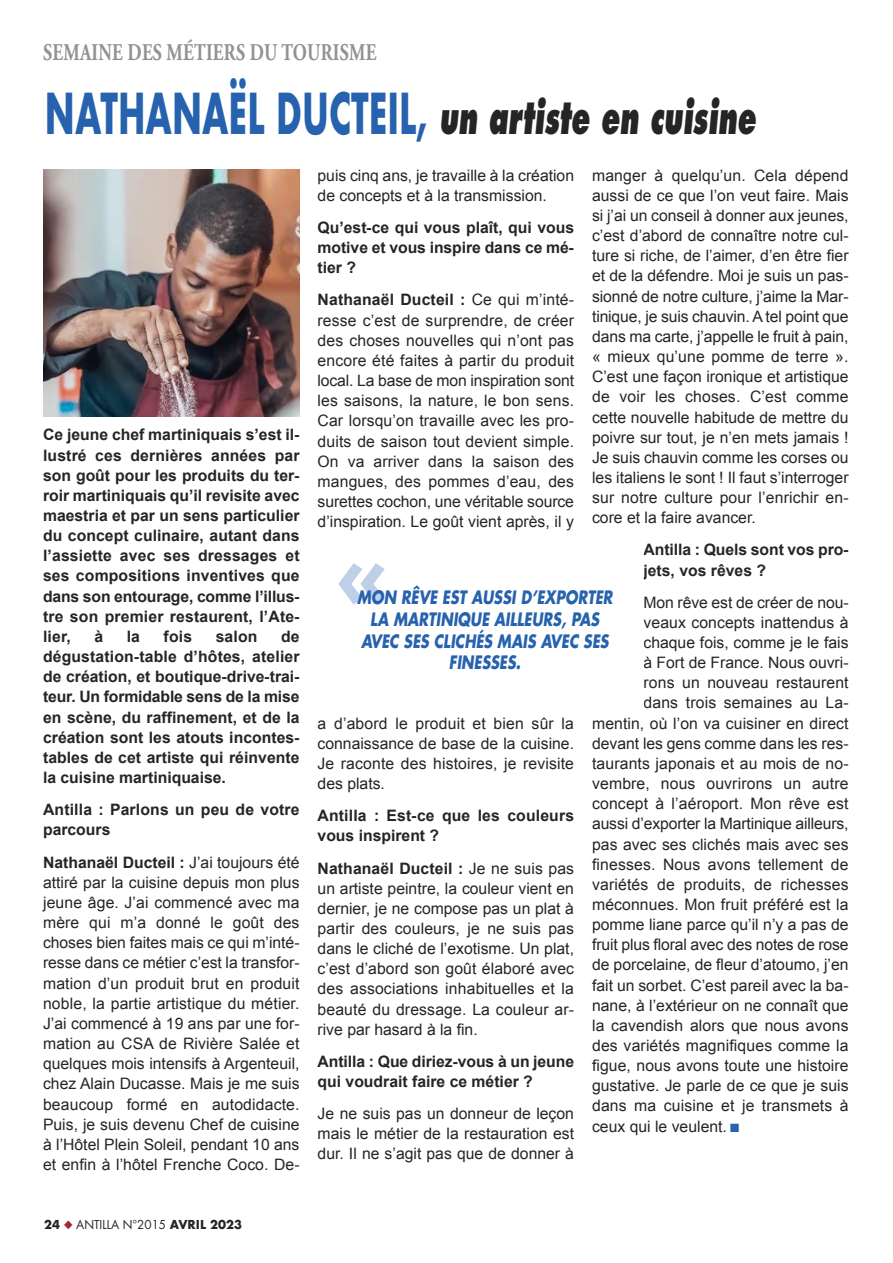
<style>
.page{position:relative;width:893px;height:1263px;background:#fff}
.page>*{position:absolute;margin:0;border:0;box-sizing:border-box;transform-origin:0 0}
.t1{font:700 84px "Futura Std";color:#bed0e7;scale:1.06 1}
.t2{font:italic 800 44.85px "Futura Std";color:#262526;scale:.6 1}
.t3{font:700 24px "Adobe Garamond Pro";letter-spacing:.015em;color:#929292;scale:.75 1}
.t4{font:italic 700 18px/21.6px "Futura Std";color:#2662ad;text-align:center;scale:.79 1}
.t5{font:15.75px/20.1px "Arial";color:#262526;text-align:justify}
.t6{font:700 15.75px/20.1px "Arial";color:#262526}
.t7{font:12px "Futura LT";color:#262526}
.s1{font-family:"Futura";font-weight:700;font-style:normal;font-size:54.75px;color:#2662ad}
.s2{font-weight:700}
.s3{color:#2662ad}
.s4{font-family:"Futura";font-weight:700}
.s5{color:#a32739}
</style>
<div class="page">
<img style="left:43px;top:169px;width:257px;height:248px">
<h3 class="t3" style="left:43px;top:39px;width:446px">SEMAINE DES MÉTIERS DU TOURISME</h3>
<h2 class="t2" style="left:45px;top:96px;width:1186px"><span class="s1">NATHANAËL DUCTEIL,</span> un artiste en cuisine</h2>
<p class="t6" style="left:43px;top:425px;width:258px;text-align:justify">Ce jeune chef martiniquais s’est il&shy;lustré ces dernières années par son goût pour les produits du ter&shy;roir martiniquais qu’il revisite avec maestria et par un sens particulier du concept culinaire, autant dans l’assiette avec ses dressages et ses compositions inventives que dans son entourage, comme l’illus&shy;tre son premier restaurent, l’Ate&shy;lier,</p>
<p class="t6" style="left:94px;top:626px;width:10px">à</p>
<p class="t6" style="left:127px;top:626px;width:15px">la</p>
<p class="t6" style="left:164px;top:626px;width:30px">fois</p>
<p class="t6" style="left:216px;top:626px;width:43px">salon</p>
<p class="t6" style="left:43px;top:626px;width:258px;text-align:justify;text-indent:238px">de dégustation-table d’hôtes, atelier de création, et boutique-drive-trai&shy;teur. Un formidable sens de la mise en scène, du raffinement, et de la création sont les atouts incontes&shy;tables de cet artiste qui réinvente la cuisine martiniquaise.</p>
<p class="t6" style="left:43px;top:800px;width:258px">Antilla : Parlons un peu de votre parcours</p>
<p class="t5" style="left:43px;top:852px;width:258px"><span class="s2">Nathanaël Ducteil :</span> J’ai toujours été attiré par la cuisine depuis mon plus jeune âge. J’ai commencé avec ma mère qui m’a donné le goût des choses bien faites mais ce qui m’inté&shy;resse dans ce métier c’est la transfor&shy;mation d’un produit brut en produit noble, la partie artistique du métier.<br>J’ai commencé à 19 ans par une for&shy;mation au CSA de Rivière Salée et quelques mois intensifs à Argenteuil, chez Alain Ducasse. Mais je me suis beaucoup formé en autodidacte.<br>Puis, je suis devenu Chef de cuisine à l’Hôtel Plein Soleil, pendant 10 ans et enfin à l’hôtel Frenche Coco. De-</p>
<p class="t5" style="left:592px;top:165px;width:258px">manger à quelqu’un. Cela dépend aussi de ce que l’on veut faire. Mais si j’ai un conseil à donner aux jeunes, c’est d’abord de connaître notre cul&shy;ture si riche, de l’aimer, d’en être fier et de la défendre. Moi je suis un pas&shy;sionné de notre culture, j’aime la Mar&shy;tinique, je suis chauvin. A tel point que dans ma carte, j’appelle le fruit à pain, « mieux qu’une pomme de terre ».<br>C’est une façon ironique et artistique de voir les choses. C’est comme cette nouvelle habitude de mettre du poivre sur tout, je n’en mets jamais !<br>Je suis chauvin comme les corses ou les italiens le sont ! Il faut s’interroger sur notre culture pour l’enrichir en&shy;core et la faire avancer.</p>
<p class="t6" style="left:643px;top:540px;width:207px">Antilla : Quels sont vos pro&shy;jets, vos rêves ?</p>
<p class="t5" style="left:643px;top:592px;width:207px">Mon rêve est de créer de nou-</p>
<p class="t5" style="left:643px;top:612px;width:207px">veaux concepts inattendus à</p>
<p class="t5" style="left:643px;top:632px;width:207px">chaque fois, comme je le fais</p>
<p class="t5" style="left:643px;top:653px;width:207px">à Fort de France. Nous ouvri-</p>
<p class="t5" style="left:643px;top:673px;width:207px">rons un nouveau restaurent</p>
<p class="t5" style="left:643px;top:693px;width:207px">dans trois semaines au La-</p>
<p class="t5" style="left:592px;top:713px;width:258px">mentin, où l’on va cuisiner en direct</p>
<p class="t5" style="left:592px;top:733px;width:258px">devant les gens comme dans les res-</p>
<p class="t5" style="left:592px;top:753px;width:258px">taurants japonais et au mois de no-</p>
<p class="t5" style="left:592px;top:773px;width:258px">vembre, nous ouvrirons un autre</p>
<p class="t5" style="left:592px;top:794px;width:258px">concept à l’aéroport. Mon rêve est</p>
<p class="t5" style="left:592px;top:814px;width:258px">aussi d’exporter la Martinique ailleurs,</p>
<p class="t5" style="left:592px;top:834px;width:258px">pas avec ses clichés mais avec ses</p>
<p class="t5" style="left:592px;top:854px;width:258px">finesses. Nous avons tellement de</p>
<p class="t5" style="left:592px;top:874px;width:258px">variétés de produits, de richesses</p>
<p class="t5" style="left:592px;top:894px;width:258px">méconnues. Mon fruit préféré est la</p>
<p class="t5" style="left:592px;top:914px;width:258px">pomme liane parce qu’il n’y a pas de</p>
<p class="t5" style="left:592px;top:935px;width:258px">fruit plus floral avec des notes de rose</p>
<p class="t5" style="left:592px;top:955px;width:258px">de porcelaine, de fleur d’atoumo, j’en</p>
<p class="t5" style="left:592px;top:975px;width:258px">fait un sorbet. C’est pareil avec la ba-</p>
<p class="t5" style="left:592px;top:995px;width:258px">nane, à l’extérieur on ne connaît que</p>
<p class="t5" style="left:592px;top:1015px;width:258px">la cavendish alors que nous avons</p>
<p class="t5" style="left:592px;top:1035px;width:258px">des variétés magnifiques comme la</p>
<p class="t5" style="left:592px;top:1056px;width:258px">figue, nous avons toute une histoire</p>
<p class="t5" style="left:592px;top:1076px;width:258px">gustative. Je parle de ce que je suis</p>
<p class="t5" style="left:592px;top:1096px;width:258px">dans ma cuisine et je transmets à</p>
<p class="t5" style="left:592px;top:1116px;width:149px">ceux qui le veulent. <span class="s3">■</span></p>
<p class="t5" style="left:318px;top:165px;width:258px">puis cinq ans, je travaille à la création de concepts et à la transmission.</p>
<p class="t6" style="left:318px;top:217px;width:258px;text-align:justify">Qu’est-ce qui vous plaît, qui vous motive et vous inspire dans ce mé&shy;tier ?</p>
<p class="t5" style="left:318px;top:290px;width:258px"><span class="s2">Nathanaël Ducteil :</span> Ce qui m’inté&shy;resse c’est de surprendre, de créer des choses nouvelles qui n’ont pas encore été faites à partir du produit local. La base de mon inspiration sont les saisons, la nature, le bon sens.<br>Car lorsqu’on travaille avec les pro&shy;duits de saison tout devient simple.<br>On va arriver dans la saison des mangues, des pommes d’eau, des surettes cochon, une véritable source d’inspiration. Le goût vient après, il y</p>
<h1 class="t1" style="left:336px;top:524px;width:52px">«</h1>
<p class="t4" style="left:357px;top:586px;width:325px">MON RÊVE EST AUSSI D’EXPORTER<br>LA MARTINIQUE AILLEURS, PAS<br>AVEC SES CLICHÉS MAIS AVEC SES<br>FINESSES.</p>
<p class="t5" style="left:318px;top:713px;width:258px">a d’abord le produit et bien sûr la connaissance de base de la cuisine.<br>Je raconte des histoires, je revisite des plats.</p>
<p class="t6" style="left:318px;top:806px;width:258px">Antilla : Est-ce que les couleurs vous inspirent ?</p>
<p class="t5" style="left:318px;top:858px;width:258px"><span class="s2">Nathanaël Ducteil :</span> Je ne suis pas un artiste peintre, la couleur vient en dernier, je ne compose pas un plat à partir des couleurs, je ne suis pas dans le cliché de l’exotisme. Un plat, c’est d’abord son goût élaboré avec des associations inhabituelles et la beauté du dressage. La couleur ar&shy;rive par hasard à la fin.</p>
<p class="t6" style="left:318px;top:1051px;width:258px">Antilla : Que diriez-vous à un jeune qui voudrait faire ce métier ?</p>
<p class="t5" style="left:318px;top:1104px;width:258px">Je ne suis pas un donneur de leçon mais le métier de la restauration est dur. Il ne s’agit pas que de donner à</p>
<p class="t7" style="left:44px;top:1217px;width:199px"><span class="s4">24</span> <span class="s5">◆</span> ANTILLA N°2015 <span class="s4">AVRIL 2023</span></p>
</div>
